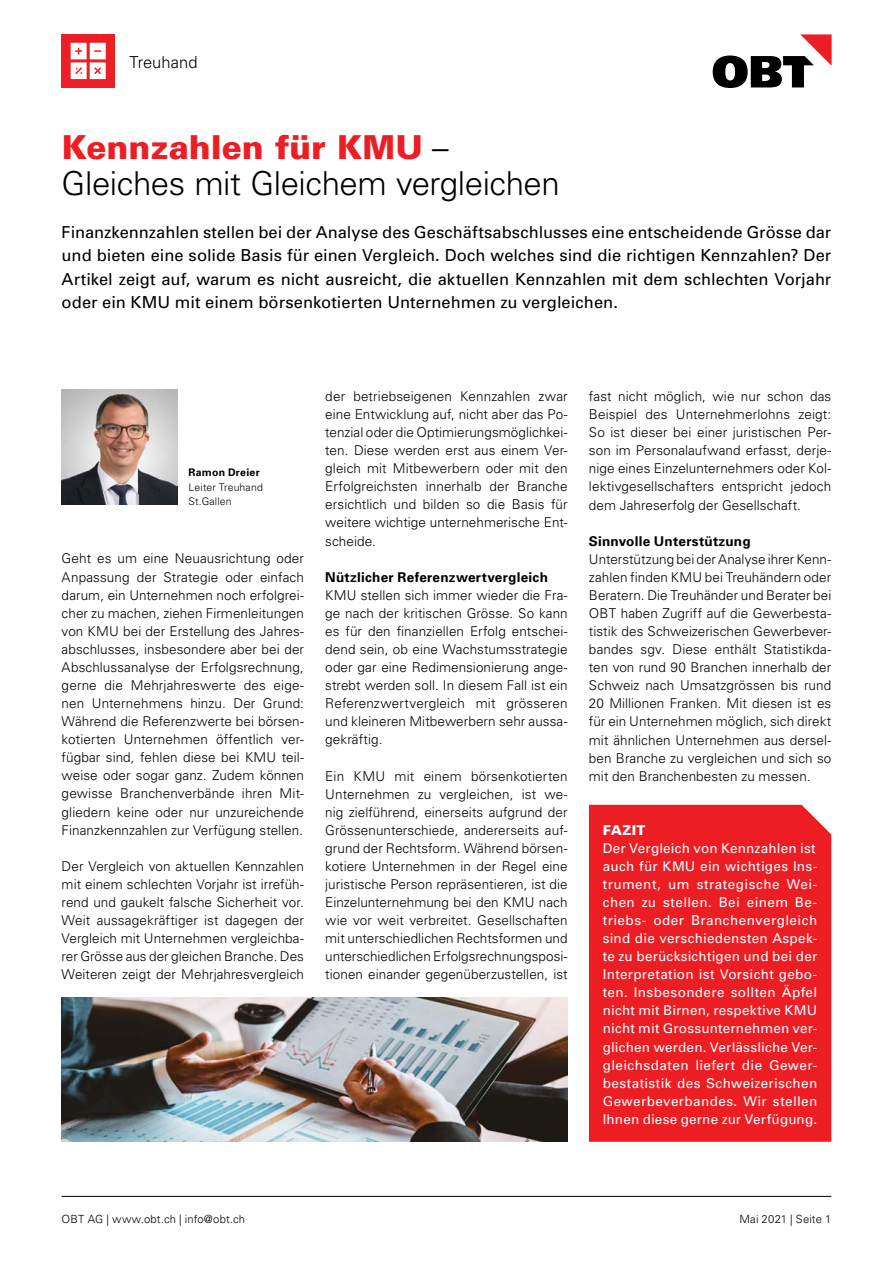
<style>
.page{position:relative;width:893px;height:1263px;background:#fff}
.page>*{position:absolute;margin:0;border:0;box-sizing:border-box;transform-origin:0 0}
.t1{font:300 33px/36px "Univers";letter-spacing:-.015em;color:#000}
.t2{font:16.5px/23.2px "Univers";letter-spacing:.005em;color:#000;text-align:justify}
.t3{font:300 16.5px "Univers";letter-spacing:.005em;color:#000}
.t4{font:300 13.5px/18.1px "Univers";letter-spacing:.005em;color:#000;text-align:justify}
.t5{font:13.5px/18.1px "Univers";letter-spacing:.015em;color:#fff;text-align:justify}
.t6{font:700 13.5px "Univers";letter-spacing:.02em;color:#000}
.t7{font:900 13.5px "Univers";letter-spacing:.015em;color:#fff}
.t8{font:300 11.25px "Univers";letter-spacing:.015em;color:#000}
.t9{font:300 10.5px/14.2px "Univers";letter-spacing:.01em;color:#000}
.t10{font:700 10.5px "Univers";letter-spacing:.025em;color:#000}
.s1{font-weight:900;color:#ed1d24}
</style>
<div class="page">
<hr style="left:62px;top:1196px;width:769px;height:1px;background:#000">
<img style="left:62px;top:389px;width:115px;height:116px">
<div style="left:589px;top:805px;width:242px;height:337px;background:#ed1d24"></div>
<svg style="left:713px;top:34px;width:119px;height:54px"></svg>
<img style="left:62px;top:997px;width:506px;height:145px">
<div style="left:62px;top:34px;width:53px;height:53px;background:#ec1e26"></div>
<svg style="left:71px;top:43px;width:35px;height:36px"></svg>
<p class="t3" style="left:130px;top:52px;width:69px">Treuhand</p>
<h1 class="t1" style="left:62px;top:130px;width:500px"><span class="s1">Kennzahlen für KMU</span> –<br>Gleiches mit Gleichem vergleichen</h1>
<p class="t2" style="left:62px;top:221px;width:771px">Finanzkennzahlen stellen bei der Analyse des Geschäftsabschlusses eine entscheidende Grösse dar und bieten eine solide Basis für einen Vergleich. Doch welches sind die richtigen Kennzahlen? Der Artikel zeigt auf, warum es nicht ausreicht, die aktuellen Kennzahlen mit dem schlechten Vorjahr oder ein KMU mit einem börsenkotierten Unternehmen zu vergleichen.</p>
<p class="t10" style="left:189px;top:466px;width:73px">Ramon Dreier</p>
<p class="t9" style="left:189px;top:480px;width:76px">Leiter Treuhand<br>St.Gallen</p>
<p class="t4" style="left:62px;top:550px;width:244px">Geht es um eine Neuausrichtung oder Anpassung der Strategie oder einfach darum, ein Unternehmen noch erfolgrei&shy;cher zu machen, ziehen Firmenleitungen von KMU bei der Erstellung des Jahres&shy;abschlusses, insbesondere aber bei der Abschlussanalyse der Erfolgsrechnung, gerne die Mehrjahreswerte des eige&shy;nen Unternehmens hinzu. Der Grund:<br>Während die Referenzwerte bei börsen&shy;kotierten Unternehmen öffentlich ver&shy;fügbar sind, fehlen diese bei KMU teil&shy;weise oder sogar ganz. Zudem können gewisse Branchenverbände ihren Mit&shy;gliedern keine oder nur unzureichende Finanzkennzahlen zur Verfügung stellen.</p>
<p class="t4" style="left:62px;top:857px;width:244px">Der Vergleich von aktuellen Kennzahlen mit einem schlechten Vorjahr ist irrefüh&shy;rend und gaukelt falsche Sicherheit vor.<br>Weit aussagekräftiger ist dagegen der Vergleich mit Unternehmen vergleichba&shy;rer Grösse aus der gleichen Branche. Des Weiteren zeigt der Mehrjahresvergleich</p>
<p class="t4" style="left:325px;top:387px;width:244px">der betriebseigenen Kennzahlen zwar eine Entwicklung auf, nicht aber das Po&shy;tenzial oder die Optimierungsmöglichkei&shy;ten. Diese werden erst aus einem Ver&shy;gleich mit Mitbewerbern oder mit den Erfolgreichsten innerhalb der Branche ersichtlich und bilden so die Basis für weitere wichtige unternehmerische Ent&shy;scheide.</p>
<p class="t6" style="left:325px;top:569px;width:224px">Nützlicher Referenzwertvergleich</p>
<p class="t4" style="left:325px;top:586px;width:244px">KMU stellen sich immer wieder die Fra&shy;ge nach der kritischen Grösse. So kann es für den finanziellen Erfolg entschei&shy;dend sein, ob eine Wachstumsstrategie oder gar eine Redimensionierung ange&shy;strebt werden soll. In diesem Fall ist ein Referenzwertvergleich mit grösseren und kleineren Mitbewerbern sehr aussa&shy;gekräftig.</p>
<p class="t4" style="left:325px;top:767px;width:244px">Ein KMU mit einem börsenkotierten Unternehmen zu vergleichen, ist we&shy;nig zielführend, einerseits aufgrund der Grössenunterschiede, andererseits auf&shy;grund der Rechtsform. Während börsen&shy;kotiere Unternehmen in der Regel eine juristische Person repräsentieren, ist die Einzelunternehmung bei den KMU nach wie vor weit verbreitet. Gesellschaften mit unterschiedlichen Rechtsformen und unterschiedlichen Erfolgsrechnungsposi&shy;tionen einander gegenüberzustellen, ist</p>
<p class="t4" style="left:589px;top:387px;width:244px">fast nicht möglich, wie nur schon das Beispiel des Unternehmerlohns zeigt:<br>So ist dieser bei einer juristischen Per&shy;son im Personalaufwand erfasst, derje&shy;nige eines Einzelunternehmers oder Kol&shy;lektivgesellschafters entspricht jedoch dem Jahreserfolg der Gesellschaft.</p>
<p class="t6" style="left:589px;top:533px;width:163px">Sinnvolle Unterstützung</p>
<p class="t4" style="left:589px;top:550px;width:244px">Unterstützung bei der Analyse ihrer Kenn&shy;zahlen finden KMU bei Treuhändern oder Beratern. Die Treuhänder und Berater bei OBT haben Zugriff auf die Gewerbesta&shy;tistik des Schweizerischen Gewerbever&shy;bandes sgv. Diese enthält Statistikda&shy;ten von rund 90 Branchen innerhalb der Schweiz nach Umsatzgrössen bis rund 20 Millionen Franken. Mit diesen ist es für ein Unternehmen möglich, sich direkt mit ähnlichen Unternehmen aus dersel&shy;ben Branche zu vergleichen und sich so mit den Branchenbesten zu messen.</p>
<p class="t7" style="left:603px;top:821px;width:44px">FAZIT</p>
<p class="t5" style="left:603px;top:839px;width:216px">Der Vergleich von Kennzahlen ist auch für KMU ein wichtiges Ins&shy;trument, um strategische Wei&shy;chen zu stellen. Bei einem Be&shy;triebs- oder Branchenvergleich sind die verschiedensten Aspek&shy;te zu berücksichtigen und bei der Interpretation ist Vorsicht gebo&shy;ten. Insbesondere sollten Äpfel nicht mit Birnen, respektive KMU nicht mit Grossunternehmen ver&shy;glichen werden. Verlässliche Ver&shy;gleichsdaten liefert die Gewer&shy;bestatistik des Schweizerischen Gewerbeverbandes. Wir stellen Ihnen diese gerne zur Verfügung.</p>
<p class="t8" style="left:62px;top:1212px;width:185px">OBT AG | www.obt.ch | info@obt.ch</p>
<p class="t8" style="left:739px;top:1212px;width:93px">Mai 2021 | Seite 1</p>
</div>
